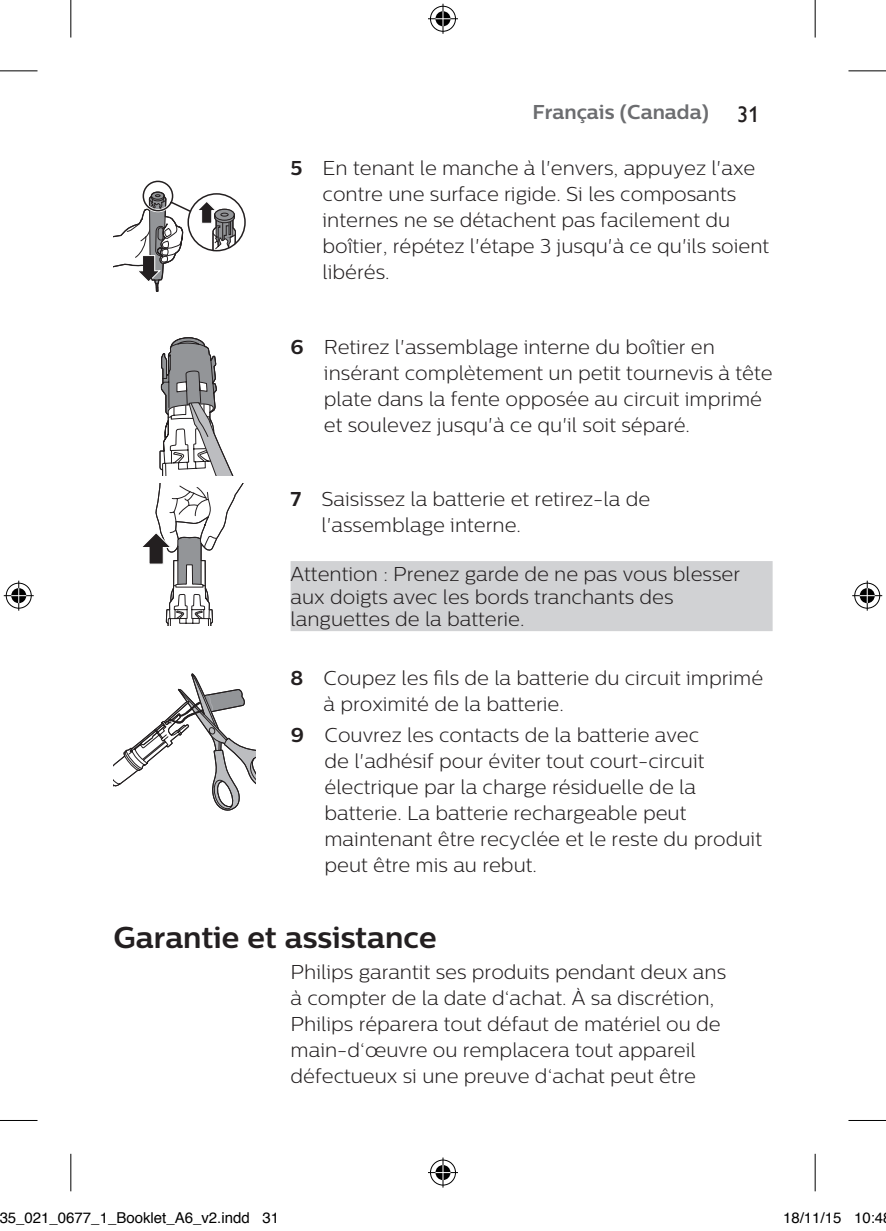
<style>
.page{position:relative;width:886px;height:1231px;background:#fff}
.page>*{position:absolute;margin:0;border:0;box-sizing:border-box;transform-origin:0 0}
.t1{font:700 30px "Centrale Sans";color:#231f20}
.t2{font:22.5px "Gill Sans Alt One WGL";color:#231f20}
.t3{font:300 20px/26px "Centrale Sans";color:#231f20}
.t4{font:700 20px "Centrale Sans";color:#6c6d70}
.t5{font:15px "Helvetica";color:#000}
.s1{font-weight:700}
</style>
<div class="page">
<div style="left:290px;top:561px;width:482px;height:70px;background:#d1d2d4"></div>
<svg style="left:113px;top:180px;width:123px;height:112px"></svg>
<svg style="left:159px;top:337px;width:74px;height:138px"></svg>
<svg style="left:142px;top:483px;width:102px;height:142px"></svg>
<svg style="left:113px;top:673px;width:142px;height:138px"></svg>
<hr style="left:0;top:70px;width:38px;height:1px;background:#000">
<hr style="left:848px;top:70px;width:38px;height:1px;background:#000">
<hr style="left:0;top:1119px;width:38px;height:1px;background:#000">
<hr style="left:848px;top:1119px;width:38px;height:1px;background:#000">
<hr style="left:70px;top:0;width:1px;height:38px;background:#000">
<hr style="left:70px;top:1153px;width:1px;height:37px;background:#000">
<hr style="left:814px;top:0;width:1px;height:38px;background:#000">
<hr style="left:814px;top:1153px;width:1px;height:37px;background:#000">
<div style="left:429px;top:5px;width:28px;height:28px;border:3px solid #fff;border-radius:50%"></div>
<hr style="left:428px;top:17px;width:30px;height:3px;background:#fff">
<hr style="left:441px;top:4px;width:3px;height:30px;background:#fff">
<div style="left:434px;top:10px;width:18px;height:18px;border:3px solid #fff;border-radius:50%"></div>
<div style="left:430px;top:6px;width:26px;height:26px;border:1px solid #000;border-radius:50%"></div>
<hr style="left:428px;top:18px;width:30px;height:1px;background:#000">
<hr style="left:442px;top:4px;width:1px;height:30px;background:#000">
<svg style="left:435px;top:11px;width:15px;height:15px"></svg>
<div style="left:429px;top:1158px;width:28px;height:28px;border:3px solid #fff;border-radius:50%"></div>
<hr style="left:428px;top:1170px;width:30px;height:3px;background:#fff">
<hr style="left:441px;top:1157px;width:3px;height:30px;background:#fff">
<div style="left:434px;top:1163px;width:18px;height:18px;border:3px solid #fff;border-radius:50%"></div>
<div style="left:430px;top:1159px;width:26px;height:25px;border:1px solid #000;border-radius:50%"></div>
<hr style="left:428px;top:1171px;width:30px;height:1px;background:#000">
<hr style="left:442px;top:1157px;width:1px;height:30px;background:#000">
<svg style="left:435px;top:1164px;width:15px;height:15px"></svg>
<div style="left:5px;top:581px;width:28px;height:28px;border:3px solid #fff;border-radius:50%"></div>
<hr style="left:4px;top:594px;width:30px;height:3px;background:#fff">
<hr style="left:17px;top:580px;width:3px;height:30px;background:#fff">
<div style="left:10px;top:586px;width:18px;height:18px;border:3px solid #fff;border-radius:50%"></div>
<div style="left:6px;top:582px;width:26px;height:26px;border:1px solid #000;border-radius:50%"></div>
<hr style="left:4px;top:595px;width:30px;height:1px;background:#000">
<hr style="left:18px;top:580px;width:1px;height:30px;background:#000">
<svg style="left:11px;top:588px;width:15px;height:15px"></svg>
<div style="left:853px;top:581px;width:28px;height:28px;border:3px solid #fff;border-radius:50%"></div>
<hr style="left:852px;top:594px;width:30px;height:3px;background:#fff">
<svg style="left:865px;top:580px;width:4px;height:30px"></svg>
<div style="left:858px;top:586px;width:18px;height:18px;border:3px solid #fff;border-radius:50%"></div>
<div style="left:854px;top:582px;width:26px;height:26px;border:1px solid #000;border-radius:50%"></div>
<hr style="left:852px;top:595px;width:30px;height:1px;background:#000">
<hr style="left:867px;top:580px;width:1px;height:30px;background:#000">
<svg style="left:859px;top:588px;width:15px;height:15px"></svg>
<p class="t4" style="left:532px;top:100px;width:178px">Français (Canada)</p>
<p class="t2" style="left:737px;top:99px;width:24px">31</p>
<p class="t3" style="left:322px;top:155px;width:448px;text-indent:-32px"><span class="s1">5</span> En tenant le manche à l'envers, appuyez l'axe contre une surface rigide. Si les composants internes ne se détachent pas facilement du boîtier, répétez l'étape 3 jusqu'à ce qu'ils soient libérés.</p>
<p class="t3" style="left:324px;top:334px;width:450px;text-indent:-33px"><span class="s1">6</span> Retirez l'assemblage interne du boîtier en insérant complètement un petit tournevis à tête plate dans la fente opposée au circuit imprimé et soulevez jusqu'à ce qu'il soit séparé.</p>
<p class="t3" style="left:321px;top:485px;width:330px;text-indent:-31px"><span class="s1">7</span> Saisissez la batterie et retirez-la de l'assemblage interne.</p>
<p class="t3" style="left:290px;top:563px;width:451px;line-height:22px">Attention : Prenez garde de ne pas vous blesser aux doigts avec les bords tranchants des languettes de la batterie.</p>
<p class="t3" style="left:323px;top:664px;width:441px;text-indent:-33px"><span class="s1">8</span> Coupez les fils de la batterie du circuit imprimé à proximité de la batterie.</p>
<p class="t3" style="left:324px;top:721px;width:439px;text-indent:-34px"><span class="s1">9</span> Couvrez les contacts de la batterie avec<br>de l'adhésif pour éviter tout court-circuit électrique par la charge résiduelle de la batterie. La batterie rechargeable peut maintenant être recyclée et le reste du produit peut être mis au rebut.</p>
<h1 class="t1" style="left:113px;top:918px;width:325px">Garantie et assistance</h1>
<p class="t3" style="left:290px;top:958px;width:437px">Philips garantit ses produits pendant deux ans à compter de la date d‘achat. À sa discrétion, Philips réparera tout défaut de matériel ou de main-d‘œuvre ou remplacera tout appareil défectueux si une preuve d‘achat peut être</p>
<p class="t5" style="left:0;top:1206px;width:281px">35_021_0677_1_Booklet_A6_v2.indd 31</p>
<p class="t5" style="left:783px;top:1206px;width:102px">18/11/15 10:4</p>
</div>
